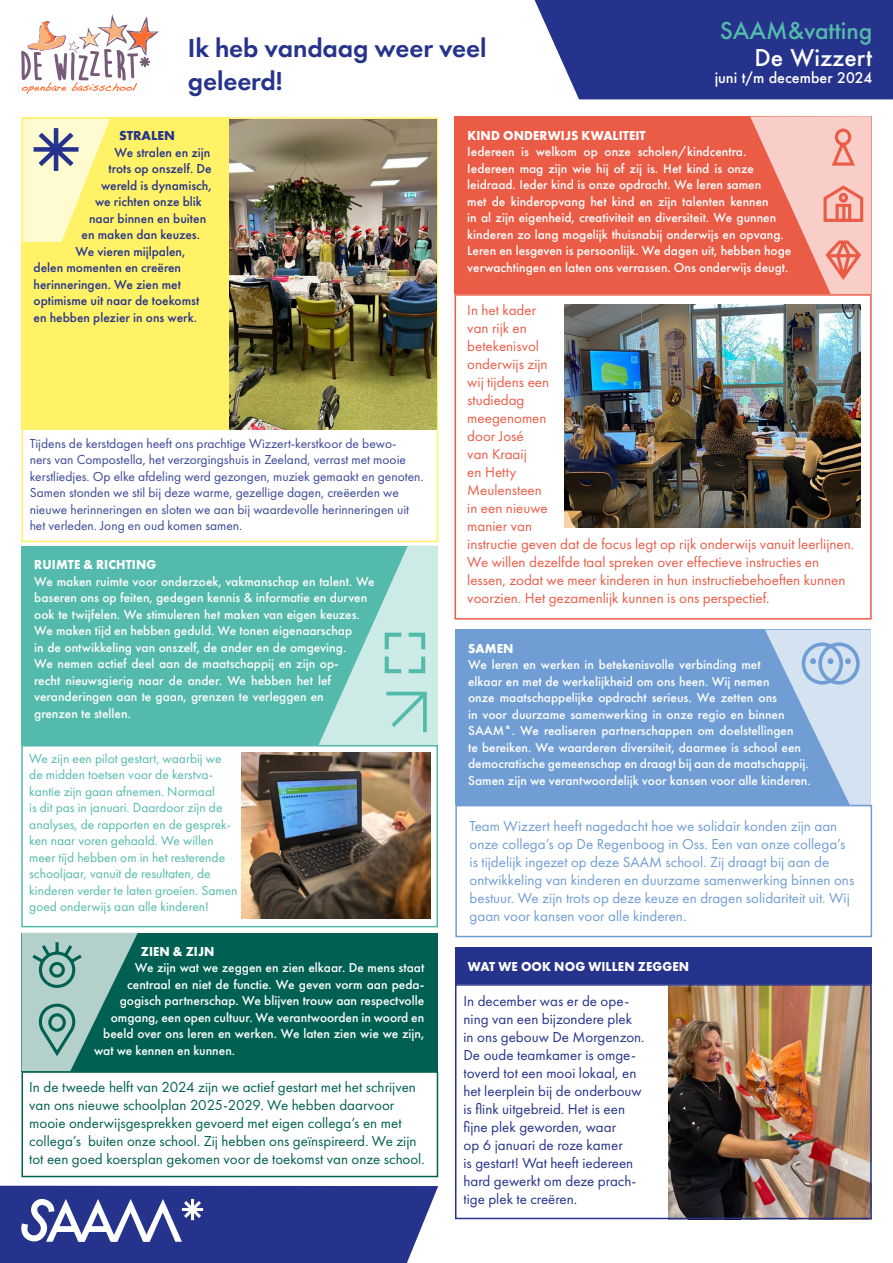
<style>
.page{position:relative;width:893px;height:1263px;background:#fff}
.page>*{position:absolute;margin:0;border:0;box-sizing:border-box;transform-origin:0 0}
.t1{font:600 27px/33px "Futura PT";letter-spacing:-.005em;color:#26338c}
.t2{font:500 22.5px "Futura";color:#54baab}
.t3{font:500 22.5px "Futura";color:#fff}
.t4{font:15px/18px "Futura PT";color:#eb5c47}
.t5{font:15px/18px "Futura PT";color:#709ed4}
.t6{font:15px/18px "Futura PT";color:#26338c}
.t7{font:15px/18px "Futura PT";color:#006152}
.t8{font:500 14.25px "Futura";color:#fff}
.t9{font:500 13.5px/16.5px "Futura PT";color:#fff}
.t10{font:13.5px/16.5px "Futura PT";color:#26338c}
.t11{font:13.5px/16.5px "Futura PT";color:#54baab}
.t12{font:500 13.5px "Futura PT";color:#26338c}
.t13{font:700 13.5px "Futura PT";letter-spacing:.01em;color:#fff;scale:.95 1}
.t14{font:700 13.5px "Futura PT";color:#26338c}
</style>
<div class="page">
<div style="left:455px;top:117px;width:417px;height:177px;background:#eb5c47"></div>
<svg style="left:750px;top:116px;width:121px;height:178px"></svg>
<div style="left:839px;top:193px;width:9px;height:10px;border:3px solid #eb5c47;border-radius:50%"></div>
<div style="left:836px;top:204px;width:15px;height:18px;border:3px solid #eb5c47"></div>
<hr style="left:842px;top:206px;width:3px;height:14px;background:#eb5c47">
<div style="left:455px;top:294px;width:417px;height:326px;border:2px solid #eb5c47"></div>
<div style="left:535px;top:0;width:358px;height:99px;background:#26338c"></div>
<svg style="left:0;top:1186px;width:438px;height:77px;background:#3e4998"></svg>
<div style="left:455px;top:630px;width:416px;height:175px;background:#709ed4"></div>
<svg style="left:765px;top:630px;width:106px;height:175px"></svg>
<div style="left:455px;top:805px;width:417px;height:132px;border:2px solid #709ed4"></div>
<svg style="left:21px;top:14px;width:138px;height:80px"></svg>
<div style="left:22px;top:546px;width:416px;height:199px;background:#54baab"></div>
<svg style="left:319px;top:546px;width:119px;height:199px"></svg>
<div style="left:21px;top:745px;width:417px;height:182px;border:2px solid #54baab"></div>
<div style="left:22px;top:933px;width:416px;height:138px;background:#006152"></div>
<div style="left:22px;top:1071px;width:416px;height:106px;border:2px solid #006152"></div>
<svg style="left:22px;top:933px;width:116px;height:138px"></svg>
<div style="left:21px;top:117px;width:209px;height:312px;background:#fff266"></div>
<svg style="left:21px;top:117px;width:89px;height:125px"></svg>
<div style="left:22px;top:117px;width:416px;height:425px;border:2px solid #fff266"></div>
<img style="left:669px;top:987px;width:200px;height:229px">
<div style="left:455px;top:948px;width:417px;height:36px;background:#26338c"></div>
<div style="left:455px;top:984px;width:417px;height:235px;border:2px solid #26338c"></div>
<img style="left:230px;top:119px;width:206px;height:310px">
<img style="left:241px;top:752px;width:189px;height:166px">
<img style="left:564px;top:305px;width:297px;height:222px">
<h1 class="t1" style="left:188px;top:31px;width:300px">Ik heb vandaag weer veel geleerd!</h1>
<h2 class="t2" style="left:720px;top:15px;width:154px">SAAM&amp;vatting</h2>
<h2 class="t3" style="left:755px;top:42px;width:119px">De Wizzert</h2>
<p class="t8" style="left:715px;top:68px;width:159px">juni t/m december 2024</p>
<p class="t14" style="left:119px;top:127px;width:57px">STRALEN</p>
<p class="t12" style="left:115px;top:144px;width:97px">We stralen en zijn</p>
<p class="t12" style="left:109px;top:161px;width:105px">trots op onszelf. De</p>
<p class="t12" style="left:101px;top:177px;width:112px">wereld is dynamisch,</p>
<p class="t12" style="left:95px;top:194px;width:108px">we richten onze blik</p>
<p class="t12" style="left:89px;top:210px;width:119px">naar binnen en buiten</p>
<p class="t12" style="left:82px;top:227px;width:120px">en maken dan keuzes.</p>
<p class="t12" style="left:76px;top:243px;width:111px">We vieren mijlpalen,</p>
<p class="t12" style="left:34px;top:260px;width:149px">delen momenten en creëren</p>
<p class="t12" style="left:34px;top:276px;width:149px">herinneringen. We zien met</p>
<p class="t12" style="left:34px;top:293px;width:167px">optimisme uit naar de toekomst</p>
<p class="t12" style="left:34px;top:309px;width:165px">en hebben plezier in ons werk.</p>
<p class="t10" style="left:30px;top:435px;width:395px">Tijdens de kerstdagen heeft ons prachtige Wizzert-kerstkoor de bewo-<br>ners van Compostella, het verzorgingshuis in Zeeland, verrast met mooie kerstliedjes. Op elke afdeling werd gezongen, muziek gemaakt en genoten.<br>Samen stonden we stil bij deze warme, gezellige dagen, creëerden we nieuwe herinneringen en sloten we aan bij waardevolle herinneringen uit het verleden. Jong en oud komen samen.</p>
<p class="t13" style="left:34px;top:556px;width:130px">RUIMTE &amp; RICHTING</p>
<p class="t9" style="left:34px;top:573px;width:342px">We maken ruimte voor onderzoek, vakmanschap en talent. We baseren ons op feiten, gedegen kennis &amp; informatie en durven ook te twijfelen. We stimuleren het maken van eigen keuzes.<br>We maken tijd en hebben geduld. We tonen eigenaarschap<br>in de ontwikkeling van onszelf, de ander en de omgeving.<br>We nemen actief deel aan de maatschappij en zijn op-<br>recht nieuwsgierig naar de ander. We hebben het lef veranderingen aan te gaan, grenzen te verleggen en<br>grenzen te stellen.</p>
<p class="t11" style="left:29px;top:750px;width:210px">We zijn een pilot gestart, waarbij we de midden toetsen voor de kerstva&shy;kantie zijn gaan afnemen. Normaal<br>is dit pas in januari. Daardoor zijn de analyses, de rapporten en de gesprek&shy;ken naar voren gehaald. We willen meer tijd hebben om in het resterende schooljaar, vanuit de resultaten, de kinderen verder te laten groeien. Samen goed onderwijs aan alle kinderen!</p>
<p class="t13" style="left:141px;top:943px;width:79px">ZIEN &amp; ZIJN</p>
<p class="t9" style="left:135px;top:960px;width:291px">We zijn wat we zeggen en zien elkaar. De mens staat</p>
<p class="t9" style="left:127px;top:976px;width:299px">centraal en niet de functie. We geven vorm aan peda-</p>
<p class="t9" style="left:120px;top:993px;width:306px">gogisch partnerschap. We blijven trouw aan respectvolle</p>
<p class="t9" style="left:111px;top:1009px;width:315px">omgang, een open cultuur. We verantwoorden in woord en</p>
<p class="t9" style="left:103px;top:1026px;width:323px">beeld over ons leren en werken. We laten zien wie we zijn,</p>
<p class="t9" style="left:94px;top:1042px;width:142px">wat we kennen en kunnen.</p>
<p class="t7" style="left:29px;top:1078px;width:397px">In de tweede helft van 2024 zijn we actief gestart met het schrijven van ons nieuwe schoolplan 2025-2029. We hebben daarvoor mooie onderwijsgesprekken gevoerd met eigen collega’s en met collega’s buiten onze school. Zij hebben ons geïnspireerd. We zijn tot een goed koersplan gekomen voor de toekomst van onze school.</p>
<p class="t13" style="left:467px;top:127px;width:189px">KIND ONDERWIJS KWALITEIT</p>
<p class="t9" style="left:467px;top:144px;width:326px">Iedereen is welkom op onze scholen/kindcentra.<br>Iedereen mag zijn wie hij of zij is. Het kind is onze leidraad. Ieder kind is onze opdracht. We leren samen<br>met de kinderopvang het kind en zijn talenten kennen<br>in al zijn eigenheid, creativiteit en diversiteit. We gunnen kinderen zo lang mogelijk thuisnabij onderwijs en opvang.<br>Leren en lesgeven is persoonlijk. We dagen uit, hebben hoge verwachtingen en laten ons verrassen. Ons onderwijs deugt.</p>
<p class="t4" style="left:467px;top:301px;width:388px">In het kader<br>van rijk en<br>betekenisvol<br>onderwijs zijn<br>wij tijdens een<br>studiedag<br>meegenomen<br>door José<br>van Kraaij<br>en Hetty<br>Meulensteen<br>in een nieuwe<br>manier van<br>instructie geven dat de focus legt op rijk onderwijs vanuit leerlijnen.<br>We willen dezelfde taal spreken over effectieve instructies en lessen, zodat we meer kinderen in hun instructiebehoeften kunnen voorzien. Het gezamenlijk kunnen is ons perspectief.</p>
<p class="t13" style="left:468px;top:639px;width:49px">SAMEN</p>
<p class="t9" style="left:468px;top:656px;width:344px">We leren en werken in betekenisvolle verbinding met<br>elkaar en met de werkelijkheid om ons heen. Wij nemen<br>onze maatschappelijke opdracht serieus. We zetten ons<br>in voor duurzame samenwerking in onze regio en binnen SAAM*. We realiseren partnerschappen om doelstellingen<br>te bereiken. We waarderen diversiteit, daarmee is school een democratische gemeenschap en draagt bij aan de maatschappij.<br>Samen zijn we verantwoordelijk voor kansen voor alle kinderen.</p>
<p class="t5" style="left:470px;top:816px;width:386px">Team Wizzert heeft nagedacht hoe we solidair konden zijn aan onze collega’s op De Regenboog in Oss. Een van onze collega’s is tijdelijk ingezet op deze SAAM school. Zij draagt bij aan de ontwikkeling van kinderen en duurzame samenwerking binnen ons bestuur. We zijn trots op deze keuze en dragen solidariteit uit. Wij gaan voor kansen voor alle kinderen.</p>
<p class="t13" style="left:468px;top:958px;width:235px">WAT WE OOK NOG WILLEN ZEGGEN</p>
<p class="t6" style="left:463px;top:992px;width:183px">In december was er de ope&shy;ning van een bijzondere plek in ons gebouw De Morgenzon.<br>De oude teamkamer is omge&shy;toverd tot een mooi lokaal, en het leerplein bij de onderbouw is flink uitgebreid. Het is een fijne plek geworden, waar<br>op 6 januari de roze kamer<br>is gestart! Wat heeft iedereen hard gewerkt om deze prach&shy;tige plek te creëren.</p>
</div>
